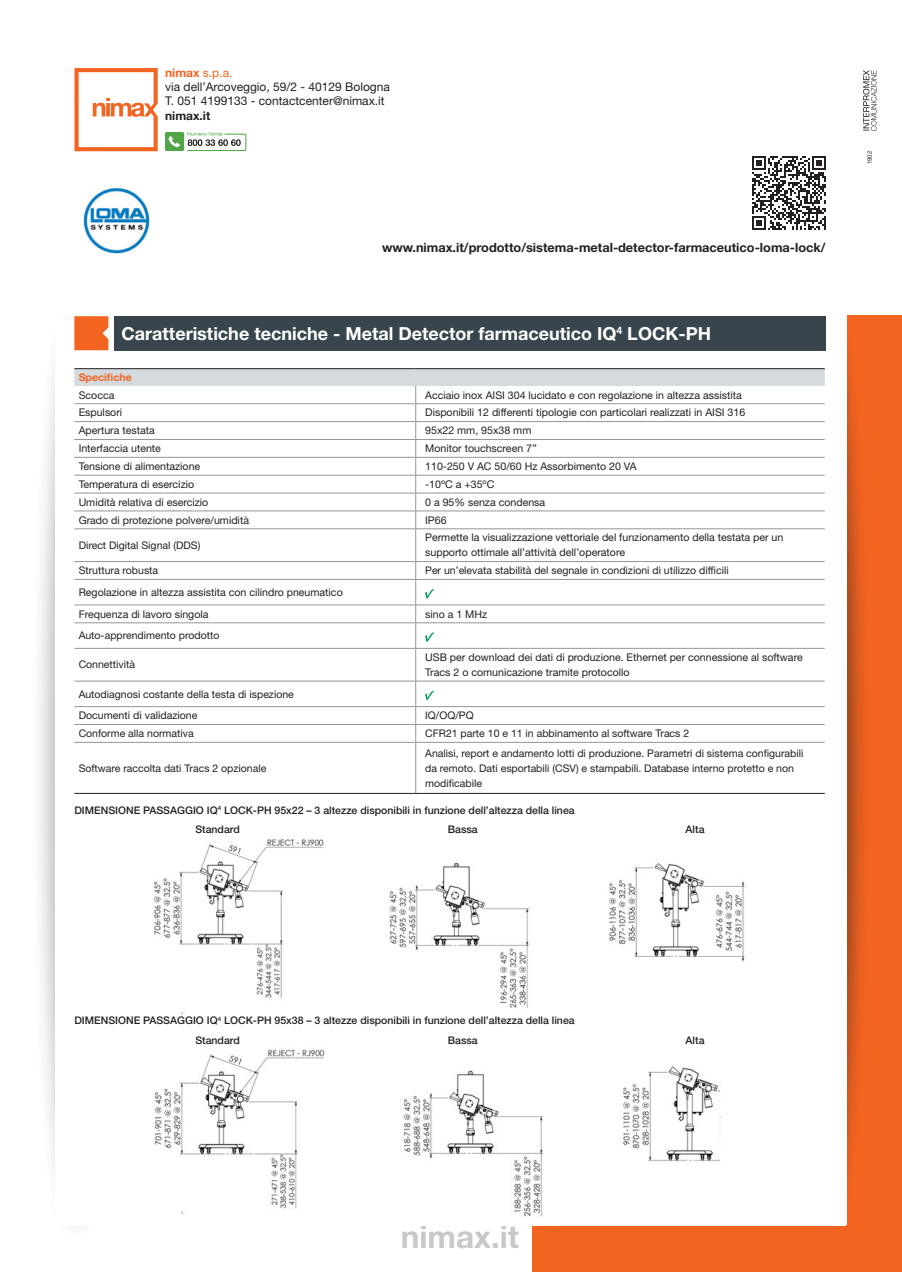
<style>
.page{position:relative;width:902px;height:1272px;background:#fff}
.page>*{position:absolute;margin:0;border:0;box-sizing:border-box;transform-origin:0 0}
.t1{font:700 31.5px "Helvetica Neue LT Std";color:#c7c8ca}
.t2{font:700 18px "Helvetica Neue LT Std";color:#fff}
.t3{font:700 12.75px "Helvetica Neue LT Std";color:#231f20}
.t4{font:12px/14.4px "Helvetica Neue LT Std";color:#231f20}
.t5{font:700 12px "Helvetica Neue LT Std";color:#231f20}
.Tabella-Testo{font:10.65px/15px "Helvetica Neue LT Std";color:#231f20}
.Tabella-Titolo_aranc{font:700 10.65px "Helvetica Neue LT Std";color:#f36421}
.Tabella-Testo-2{font:10.5px/15px "Helvetica Neue LT Std";color:#231f20}
.Dida{font:500 10.5px "Helvetica Neue LT Std";color:#231f20}
.t6{font:6px "Helvetica Neue LT Std";color:#231f20}
.s1{font-weight:700;color:#f36421}
.s2{color:#f36421}
</style>
<div class="page">
<div style="left:165px;top:132px;width:82px;height:20px;background:linear-gradient(to bottom,#fff,#fff)"></div>
<div style="left:165px;top:132px;width:19px;height:19px;background:#50a646;border-radius:2px"></div>
<svg style="left:168px;top:136px;width:12px;height:11px"></svg>
<svg style="left:186px;top:132px;width:61px;height:19px"></svg>
<svg style="left:74px;top:68px;width:84px;height:83px"></svg>
<div style="left:532px;top:315px;width:369px;height:956px;background:#f36421"></div>
<div style="left:777px;top:298px;width:93px;height:935px;background:#231f20;opacity:.55"></div>
<div style="left:30px;top:298px;width:93px;height:944px;background:#231f20;opacity:.3"></div>
<svg style="left:863px;top:70px;width:13px;height:61px"></svg>
<div style="left:55px;top:270px;width:790px;height:955px;background:#fff"></div>
<svg style="left:74px;top:316px;width:34px;height:34px"></svg>
<div style="left:114px;top:316px;width:711px;height:34px;background:#38454d"></div>
<svg style="left:74px;top:368px;width:750px;height:160px"></svg>
<hr style="left:74px;top:528px;width:341px;height:1px;background:#939598">
<hr style="left:415px;top:528px;width:409px;height:1px;background:#939598">
<hr style="left:415px;top:529px;width:1px;height:32px;background:#939598">
<hr style="left:74px;top:561px;width:341px;height:1px;background:#939598">
<hr style="left:415px;top:561px;width:409px;height:1px;background:#939598">
<hr style="left:74px;top:579px;width:341px;height:1px;background:#939598">
<hr style="left:415px;top:579px;width:409px;height:1px;background:#939598">
<hr style="left:74px;top:604px;width:341px;height:1px;background:#939598">
<hr style="left:415px;top:604px;width:409px;height:1px;background:#939598">
<hr style="left:74px;top:622px;width:341px;height:1px;background:#939598">
<hr style="left:415px;top:622px;width:409px;height:1px;background:#939598">
<svg style="left:415px;top:562px;width:1px;height:86px"></svg>
<hr style="left:74px;top:648px;width:341px;height:1px;background:#939598">
<hr style="left:415px;top:648px;width:409px;height:1px;background:#939598">
<hr style="left:415px;top:648px;width:1px;height:32px;background:#939598">
<hr style="left:74px;top:680px;width:341px;height:1px;background:#939598">
<hr style="left:415px;top:680px;width:409px;height:1px;background:#939598">
<hr style="left:74px;top:706px;width:341px;height:1px;background:#939598">
<hr style="left:415px;top:706px;width:409px;height:1px;background:#939598">
<hr style="left:74px;top:724px;width:341px;height:1px;background:#939598">
<hr style="left:415px;top:724px;width:409px;height:1px;background:#939598">
<svg style="left:415px;top:681px;width:1px;height:61px"></svg>
<hr style="left:74px;top:742px;width:341px;height:1px;background:#939598">
<hr style="left:415px;top:742px;width:409px;height:1px;background:#939598">
<hr style="left:415px;top:742px;width:1px;height:51px;background:#939598">
<hr style="left:74px;top:793px;width:341px;height:1px;background:#231f20">
<hr style="left:415px;top:793px;width:409px;height:1px;background:#231f20">
<svg style="left:425px;top:589px;width:9px;height:9px"></svg>
<svg style="left:425px;top:632px;width:9px;height:10px"></svg>
<svg style="left:425px;top:690px;width:9px;height:10px"></svg>
<img style="left:83px;top:186px;width:67px;height:68px">
<svg style="left:752px;top:156px;width:73px;height:73px"></svg>
<img style="left:153px;top:839px;width:592px;height:176px">
<img style="left:154px;top:1049px;width:567px;height:168px">
<p class="t4" style="left:165px;top:65px;width:226px"><span class="s1">nimax</span> <span class="s2">s.p.a.<br></span>via dell’Arcoveggio, 59/2 - 40129 Bologna</p>
<p class="t4" style="left:165px;top:94px;width:221px">T. 051 4199133 - contactcenter@nimax.it</p>
<p class="t5" style="left:165px;top:108px;width:47px">nimax.it</p>
<p class="t3" style="left:382px;top:240px;width:445px">www.nimax.it/prodotto/sistema-metal-detector-farmaceutico-loma-lock/</p>
<p class="t2" style="left:122px;top:322px;width:591px">Caratteristiche tecniche - Metal Detector farmaceutico IQ<sup>4</sup> LOCK-PH</p>
<p class="Tabella-Titolo_aranc" style="left:79px;top:370px;width:55px">Specifiche</p>
<p class="Tabella-Testo" style="left:79px;top:387px;width:37px">Scocca</p>
<p class="Tabella-Testo" style="left:425px;top:387px;width:318px">Acciaio inox AISI 304 lucidato e con regolazione in altezza assistita</p>
<p class="Tabella-Testo" style="left:79px;top:405px;width:45px">Espulsori</p>
<p class="Tabella-Testo" style="left:425px;top:405px;width:321px">Disponibili 12 differenti tipologie con particolari realizzati in AISI 316</p>
<p class="Tabella-Testo" style="left:79px;top:423px;width:78px">Apertura testata</p>
<p class="Tabella-Testo" style="left:425px;top:423px;width:108px">95x22 mm, 95x38 mm</p>
<p class="Tabella-Testo" style="left:79px;top:441px;width:84px">Interfaccia utente</p>
<p class="Tabella-Testo" style="left:425px;top:441px;width:113px">Monitor touchscreen 7’’</p>
<p class="Tabella-Testo" style="left:79px;top:458px;width:123px">Tensione di alimentazione</p>
<p class="Tabella-Testo" style="left:425px;top:458px;width:213px">110-250 V AC 50/60 Hz Assorbimento 20 VA</p>
<p class="Tabella-Testo" style="left:79px;top:476px;width:117px">Temperatura di esercizio</p>
<p class="Tabella-Testo" style="left:425px;top:476px;width:71px">-10ºC a +35ºC</p>
<p class="Tabella-Testo" style="left:79px;top:494px;width:131px">Umidità relativa di esercizio</p>
<p class="Tabella-Testo" style="left:425px;top:494px;width:122px">0 a 95% senza condensa</p>
<p class="Tabella-Testo" style="left:79px;top:512px;width:172px">Grado di protezione polvere/umidità</p>
<p class="Tabella-Testo" style="left:425px;top:512px;width:23px">IP66</p>
<p class="Tabella-Testo-2" style="left:79px;top:537px;width:123px">Direct Digital Signal (DDS)</p>
<p class="Tabella-Testo" style="left:425px;top:530px;width:360px">Permette la visualizzazione vettoriale del funzionamento della testata per un supporto ottimale all’attività dell’operatore</p>
<p class="Tabella-Testo-2" style="left:79px;top:563px;width:81px">Struttura robusta</p>
<p class="Tabella-Testo-2" style="left:425px;top:563px;width:305px">Per un’elevata stabilità del segnale in condizioni di utilizzo difficili</p>
<p class="Tabella-Testo" style="left:79px;top:584px;width:265px">Regolazione in altezza assistita con cilindro pneumatico</p>
<p class="Tabella-Testo" style="left:79px;top:606px;width:131px">Frequenza di lavoro singola</p>
<p class="Tabella-Testo" style="left:425px;top:606px;width:64px">sino a 1 MHz</p>
<p class="Tabella-Testo-2" style="left:79px;top:628px;width:142px">Auto-apprendimento prodotto</p>
<p class="Tabella-Testo-2" style="left:79px;top:657px;width:58px">Connettività</p>
<p class="Tabella-Testo" style="left:425px;top:648px;width:379px;line-height:15.8px">USB per download dei dati di produzione. Ethernet per connessione al software<br>Tracs 2 o comunicazione tramite protocollo</p>
<p class="Tabella-Testo-2" style="left:79px;top:686px;width:217px">Autodiagnosi costante della testa di ispezione</p>
<p class="Tabella-Testo" style="left:79px;top:708px;width:120px">Documenti di validazione</p>
<p class="Tabella-Testo-2" style="left:425px;top:708px;width:50px">IQ/OQ/PQ</p>
<p class="Tabella-Testo-2" style="left:79px;top:725px;width:116px">Conforme alla normativa</p>
<p class="Tabella-Testo-2" style="left:425px;top:725px;width:265px">CFR21 parte 10 e 11 in abbinamento al software Tracs 2</p>
<p class="Tabella-Testo-2" style="left:79px;top:760px;width:189px">Software raccolta dati Tracs 2 opzionale</p>
<p class="Tabella-Testo-2" style="left:425px;top:745px;width:380px">Analisi, report e andamento lotti di produzione. Parametri di sistema configurabili da remoto. Dati esportabili (CSV) e stampabili. Database interno protetto e non modificabile</p>
<p class="Dida" style="left:74px;top:804px;width:502px">DIMENSIONE PASSAGGIO IQ<sup>4</sup> LOCK-PH 95x22 – 3 altezze disponibili in funzione dell’altezza della linea</p>
<p class="Dida" style="left:195px;top:822px;width:46px">Standard</p>
<p class="Dida" style="left:447px;top:822px;width:31px">Bassa</p>
<p class="Dida" style="left:685px;top:822px;width:20px">Alta</p>
<p class="t6" style="left:866px;top:164px;width:15px;rotate:-90deg">1902</p>
<p class="Dida" style="left:74px;top:1014px;width:502px">DIMENSIONE PASSAGGIO IQ<sup>4</sup> LOCK-PH 95x38 – 3 altezze disponibili in funzione dell’altezza della linea</p>
<p class="Dida" style="left:195px;top:1034px;width:46px">Standard</p>
<p class="Dida" style="left:447px;top:1034px;width:31px">Bassa</p>
<p class="Dida" style="left:685px;top:1034px;width:20px">Alta</p>
<p class="t1" style="left:400px;top:1216px;width:120px">nimax.it</p>
</div>
